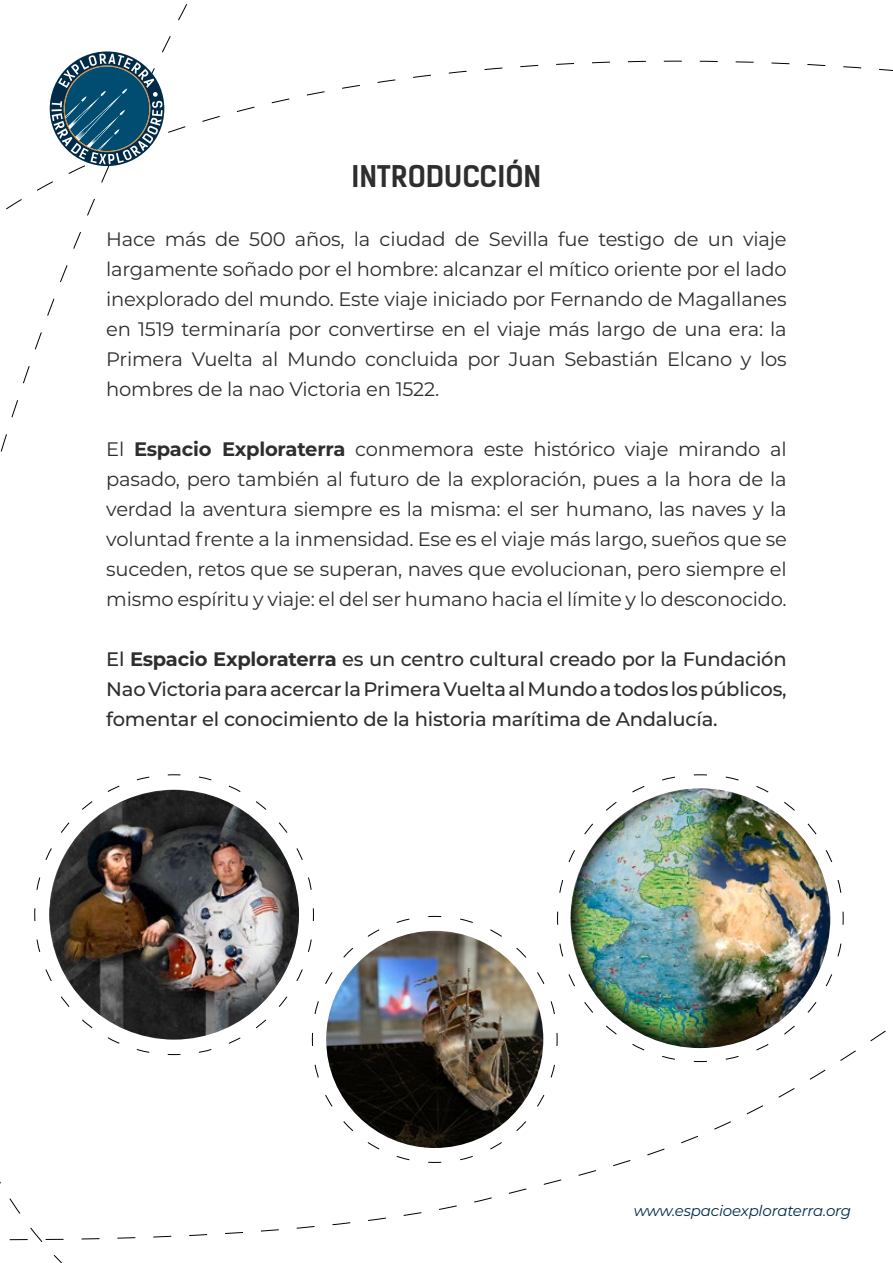
<style>
.page{position:relative;width:893px;height:1263px;background:#fff}
.page>*{position:absolute;margin:0;border:0;box-sizing:border-box;transform-origin:0 0}
.t1{font:700 28.5px "Kelson Sans";color:#2e2e2f}
.t2{font:19.5px/30px "Montserrat";letter-spacing:-.01em;color:#2e2e2f;text-align:justify}
.t3{font:500 19.5px/30px "Montserrat";letter-spacing:-.01em;color:#2e2e2f;text-align:justify}
.t4{font:italic 15px "Montserrat";letter-spacing:-.01em;color:#002b49}
.s1{font-weight:700}
</style>
<div class="page">
<svg style="left:6px;top:6px;width:887px;height:243px"></svg>
<svg style="left:50px;top:51px;width:114px;height:115px"></svg>
<img style="left:557px;top:774px;width:287px;height:288px">
<img style="left:34px;top:774px;width:280px;height:281px">
<img style="left:189px;top:917px;width:123px;height:138px">
<img style="left:557px;top:918px;width:118px;height:244px">
<img style="left:312px;top:916px;width:245px;height:247px">
<h1 class="t1" style="left:352px;top:159px;width:191px">INTRODUCCIÓN</h1>
<p class="t2" style="left:106px;top:223px;width:682px">Hace más de 500 años, la ciudad de Sevilla fue testigo de un viaje largamente soñado por el hombre: alcanzar el mítico oriente por el lado inexplorado del mundo. Este viaje iniciado por Fernando de Magallanes en 1519 terminaría por convertirse en el viaje más largo de una era: la Primera Vuelta al Mundo concluida por Juan Sebastián Elcano y los hombres de la nao Victoria en 1522.</p>
<p class="t2" style="left:106px;top:433px;width:682px">El <span class="s1">Espacio Exploraterra</span> conmemora este histórico viaje mirando al pasado, pero también al futuro de la exploración, pues a la hora de la verdad la aventura siempre es la misma: el ser humano, las naves y la voluntad frente a la inmensidad. Ese es el viaje más largo, sueños que se suceden, retos que se superan, naves que evolucionan, pero siempre el mismo espíritu y viaje: el del ser humano hacia el límite y lo desconocido.</p>
<p class="t3" style="left:106px;top:643px;width:682px">El <span class="s1">Espacio Exploraterra</span> es un centro cultural creado por la Fundación Nao Victoria para acercar la Primera Vuelta al Mundo a todos los públicos, fomentar el conocimiento de la historia marítima de Andalucía.</p>
<p class="t4" style="left:634px;top:1200px;width:219px">www.espacioexploraterra.org</p>
</div>
